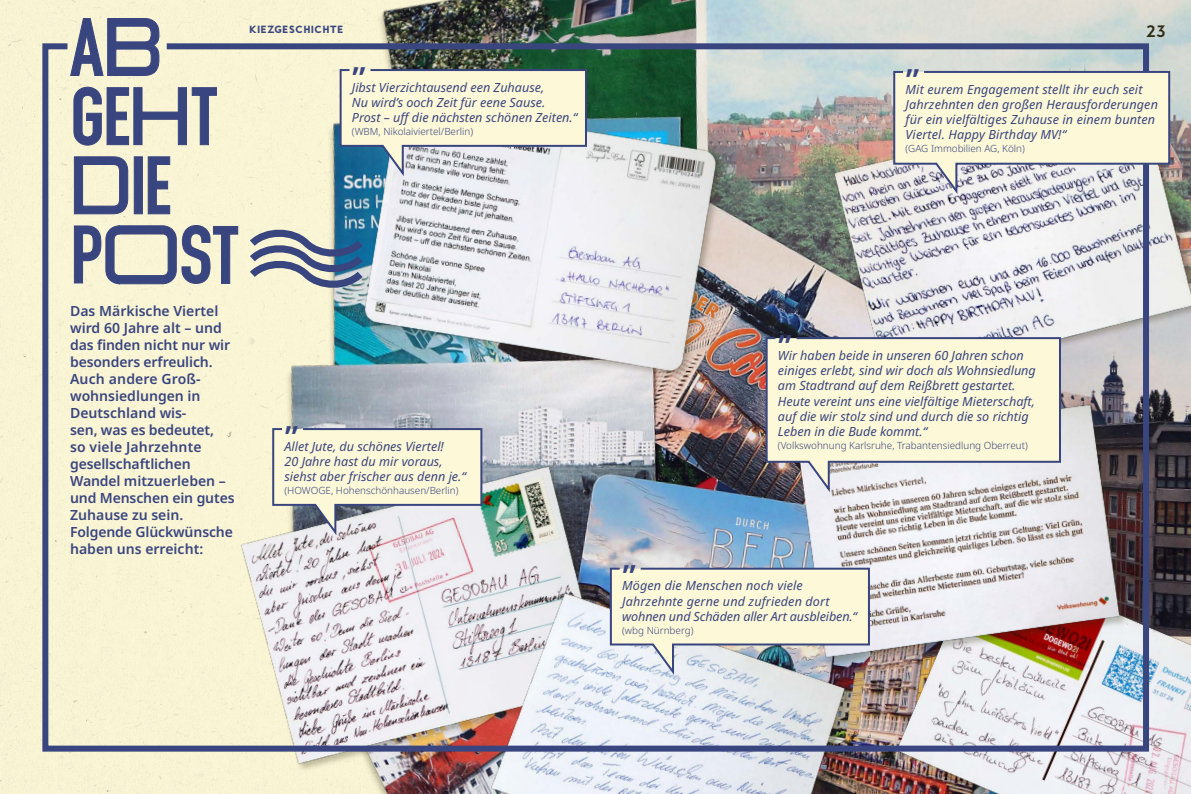
<style>
.page{position:relative;width:1191px;height:794px;background:#fff}
.page>*{position:absolute;margin:0;border:0;box-sizing:border-box;transform-origin:0 0}
.t1{font:600 31.8px "Noto Sans";color:#39457f}
.t2{font:700 15px "MB Empire";color:#2f2912}
.BASIS{font:600 14px/17px "Noto Sans";color:#39457f}
.t3{font:italic 12.6px/15.3px "Noto Sans";color:#39457f}
.BASIS-2{font:300 9.9px "Noto Sans";color:#39457f}
.t4{font:800 9.5px "MB Empire";letter-spacing:.02em;color:#39457f}
</style>
<div class="page">
<img style="left:198px;top:0;width:993px;height:794px">
<img style="left:232px;top:754px;width:252px;height:31px">
<img style="left:484px;top:754px;width:375px;height:40px">
<img style="left:883px;top:546px;width:308px;height:248px">
<img style="left:1152px;top:79px;width:39px;height:326px">
<img style="left:39px;top:40px;width:1113px;height:714px">
<svg style="left:892px;top:70px;width:279px;height:127px"></svg>
<img style="left:347px;top:96px;width:381px;height:318px">
<svg style="left:339px;top:68px;width:249px;height:111px"></svg>
<svg style="left:73px;top:156px;width:98px;height:59px"></svg>
<svg style="left:73px;top:86px;width:144px;height:60px"></svg>
<svg style="left:69px;top:18px;width:91px;height:59px"></svg>
<svg style="left:73px;top:224px;width:297px;height:74px"></svg>
<p class="t4" style="left:249px;top:23px;width:96px">KIEZGESCHICHTE</p>
<p class="t2" style="left:1145px;top:22px;width:22px">23</p>
<p class="t1" style="left:352px;top:37px;width:17px">„</p>
<p class="t1" style="left:905px;top:39px;width:17px">„</p>
<p class="t3" style="left:352px;top:80px;width:227px">Jibst Vierzichtausend een Zuhause,<br>Nu wird’s ooch Zeit für eene Sause.<br>Prost – uff die nächsten schönen Zeiten.“</p>
<p class="BASIS-2" style="left:352px;top:124px;width:123px">(WBM, Nikolaiviertel/Berlin)</p>
<p class="t3" style="left:905px;top:82px;width:254px">Mit eurem Engagement stellt ihr euch seit Jahrzehnten den großen Herausforderungen für ein vielfältiges Zuhause in einem bunten Viertel. Happy Birthday MV!“</p>
<p class="BASIS-2" style="left:905px;top:141px;width:121px">(GAG Immobilien AG, Köln)</p>
<p class="BASIS" style="left:70px;top:303px;width:166px">Das Märkische Viertel wird 60 Jahre alt – und das finden nicht nur wir besonders erfreulich.<br>Auch andere Groß&shy;wohnsiedlungen in<br>Deutschland wis-<br>sen, was es bedeutet,<br>so viele Jahrzehnte gesellschaftlichen<br>Wandel mitzuerleben – und Menschen ein gutes<br>Zuhause zu sein.<br>Folgende Glückwünsche haben uns erreicht:</p>
<p class="t1" style="left:284px;top:396px;width:17px">„</p>
<p class="t3" style="left:284px;top:439px;width:183px">Allet Jute, du schönes Viertel!<br>20 Jahre hast du mir voraus, siehst aber frischer aus denn je.“</p>
<p class="BASIS-2" style="left:284px;top:483px;width:175px">(HOWOGE, Hohenschönhausen/Berlin)</p>
<p class="t1" style="left:778px;top:305px;width:17px">„</p>
<p class="t1" style="left:622px;top:535px;width:17px">„</p>
<p class="t3" style="left:778px;top:348px;width:259px">Wir haben beide in unseren 60 Jahren schon einiges erlebt, sind wir doch als Wohnsiedlung am Stadtrand auf dem Reißbrett gestartet.<br>Heute vereint uns eine vielfältige Mieterschaft, auf die wir stolz sind und durch die so richtig Leben in die Bude kommt.“</p>
<p class="BASIS-2" style="left:778px;top:438px;width:251px">(Volkswohnung Karlsruhe, Trabantensiedlung Oberreut)</p>
<p class="t3" style="left:622px;top:578px;width:236px">Mögen die Menschen noch viele<br>Jahrzehnte gerne und zufrieden dort wohnen und Schäden aller Art ausbleiben.“</p>
<p class="BASIS-2" style="left:622px;top:623px;width:73px">(wbg Nürnberg)</p>
</div>
